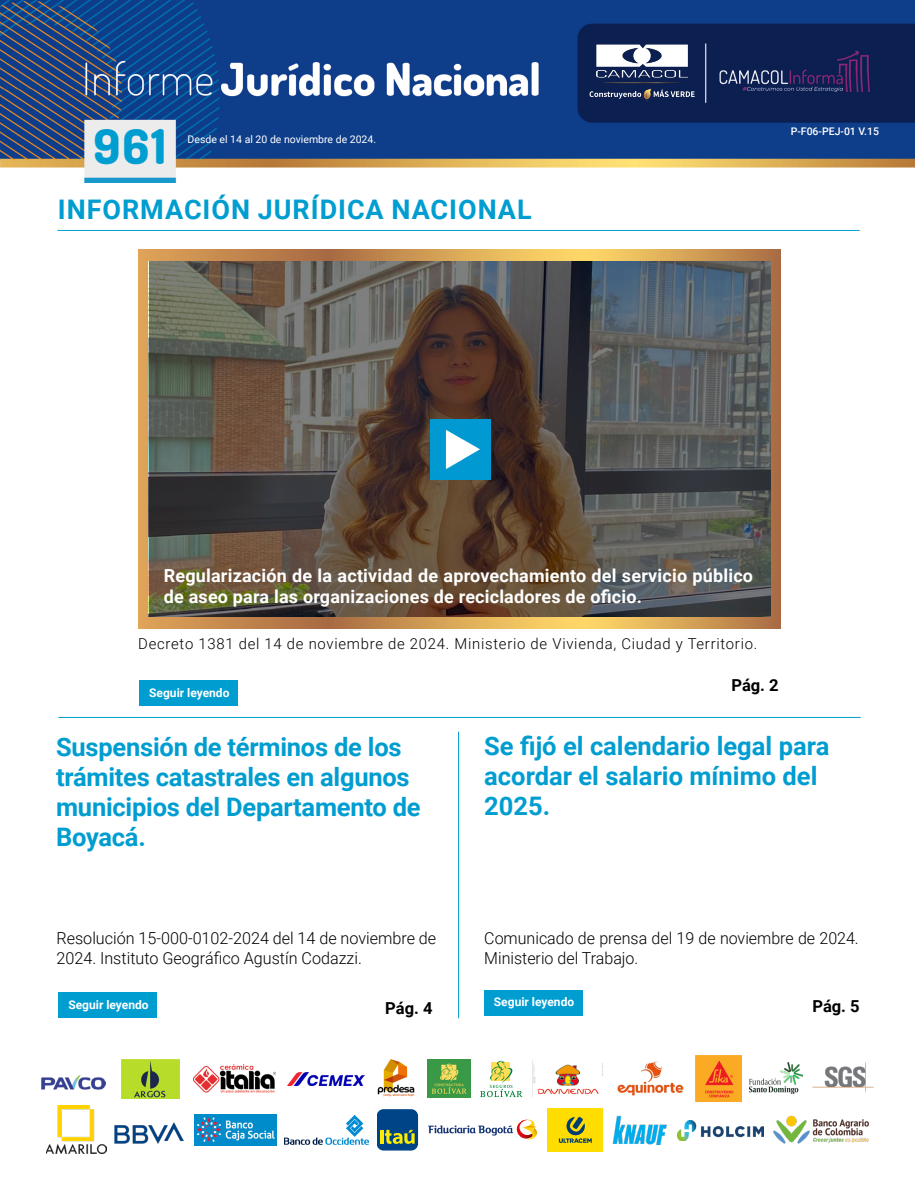
<style>
.page{position:relative;width:915px;height:1191px;background:#fff}
.page>*{position:absolute;margin:0;border:0;box-sizing:border-box;transform-origin:0 0}
.t1{font:47.85px "Dosis";color:#009dd1}
.t2{font:33px "Dosis";color:#009dd1}
.t3{font:700 27px "Roboto";letter-spacing:.035em;color:#009dd1}
.t4{font:700 25.5px/30px "Roboto";letter-spacing:-.01em;color:#009dd1}
.t5{font:700 18px/21px "Roboto";letter-spacing:.01em;color:#fff}
.t6{font:300 16.5px/19.5px "Roboto";color:#000}
.t7{font:700 16.5px "Roboto";letter-spacing:-.005em;color:#000}
.t8{font:300 15px "Roboto";letter-spacing:.05em;color:#000}
.t9{font:700 12px "Roboto";color:#fff}
.t10{font:10.5px "Roboto";color:#fff}
.t11{font:500 10.5px "Roboto";color:#fff}
</style>
<div class="page">
<img style="left:138px;top:249px;width:642px;height:379px">
<img style="left:0;top:0;width:914px;height:182px">
<div style="left:139px;top:680px;width:99px;height:26px;background:#009dd1"></div>
<hr style="left:57px;top:230px;width:802px;height:1px;background:#009dd1">
<div style="left:58px;top:992px;width:99px;height:26px;background:#009dd1"></div>
<div style="left:484px;top:990px;width:99px;height:26px;background:#009dd1"></div>
<hr style="left:58px;top:717px;width:802px;height:1px;background:#009dd1">
<hr style="left:458px;top:731px;width:1px;height:287px;background:#009dd1">
<img style="left:587px;top:43px;width:109px;height:60px">
<svg style="left:149px;top:261px;width:621px;height:355px;background:#575049"></svg>
<div style="left:430px;top:419px;width:60px;height:60px;background:#0099d2"></div>
<svg style="left:446px;top:430px;width:33px;height:39px"></svg>
<img style="left:121px;top:1059px;width:58px;height:39px">
<img style="left:193px;top:1065px;width:83px;height:27px">
<img style="left:532px;top:1060px;width:71px;height:36px">
<img style="left:377px;top:1059px;width:38px;height:38px">
<img style="left:427px;top:1059px;width:43px;height:38px">
<svg style="left:480px;top:1060px;width:42px;height:37px"></svg>
<img style="left:287px;top:1072px;width:77px;height:14px">
<img style="left:617px;top:1061px;width:67px;height:35px">
<img style="left:41px;top:1075px;width:64px;height:15px">
<img style="left:695px;top:1056px;width:46px;height:45px">
<img style="left:812px;top:1062px;width:62px;height:30px">
<img style="left:749px;top:1062px;width:53px;height:31px">
<img style="left:46px;top:1106px;width:60px;height:47px">
<img style="left:114px;top:1122px;width:70px;height:22px">
<img style="left:194px;top:1114px;width:82px;height:31px">
<svg style="left:428px;top:1119px;width:109px;height:21px"></svg>
<svg style="left:284px;top:1115px;width:85px;height:29px"></svg>
<div style="left:377px;top:1109px;width:41px;height:41px;background:#048;border-radius:7px"></div>
<hr style="left:380px;top:1129px;width:3px;height:14px;background:#ffed00">
<svg style="left:385px;top:1129px;width:29px;height:14px"></svg>
<div style="left:547px;top:1108px;width:56px;height:43px;background:#fd0"></div>
<svg style="left:558px;top:1117px;width:33px;height:26px"></svg>
<img style="left:677px;top:1120px;width:86px;height:20px">
<img style="left:612px;top:1115px;width:55px;height:29px">
<img style="left:773px;top:1115px;width:95px;height:29px">
<h2 class="t2" style="left:77px;top:101px;width:49px">961</h2>
<h1 class="t1" style="left:93px;top:114px;width:74px">961</h1>
<p class="t10" style="left:187px;top:132px;width:190px">Desde el 14 al 20 de noviembre de 2024.</p>
<h3 class="t3" style="left:58px;top:191px;width:475px">INFORMACIÓN JURÍDICA NACIONAL</h3>
<p class="t11" style="left:790px;top:124px;width:90px">P-F06-PEJ-01 V.15</p>
<p class="t5" style="left:164px;top:564px;width:590px">Regularización de la actividad de aprovechamiento del servicio público de aseo para las organizaciones de recicladores de oficio.</p>
<p class="t8" style="left:138px;top:632px;width:620px">Decreto 1381 del 14 de noviembre de 2024. Ministerio de Vivienda, Ciudad y Territorio.</p>
<p class="t9" style="left:149px;top:684px;width:82px">Seguir leyendo</p>
<p class="t7" style="left:731px;top:673px;width:49px">Pág. 2</p>
<h3 class="t4" style="left:56px;top:731px;width:366px">Suspensión de términos de los trámites catastrales en algunos municipios del Departamento de<br>Boyacá.</h3>
<p class="t6" style="left:56px;top:928px;width:381px">Resolución 15-000-0102-2024 del 14 de noviembre de<br>2024. Instituto Geográfico Agustín Codazzi.</p>
<h3 class="t4" style="left:484px;top:730px;width:346px">Se fijó el calendario legal para acordar el salario mínimo del<br>2025.</h3>
<p class="t6" style="left:484px;top:928px;width:376px">Comunicado de prensa del 19 de noviembre de 2024.<br>Ministerio del Trabajo.</p>
<p class="t9" style="left:68px;top:996px;width:82px">Seguir leyendo</p>
<p class="t9" style="left:493px;top:993px;width:82px">Seguir leyendo</p>
<p class="t7" style="left:385px;top:996px;width:49px">Pág. 4</p>
<p class="t7" style="left:812px;top:994px;width:49px">Pág. 5</p>
</div>
